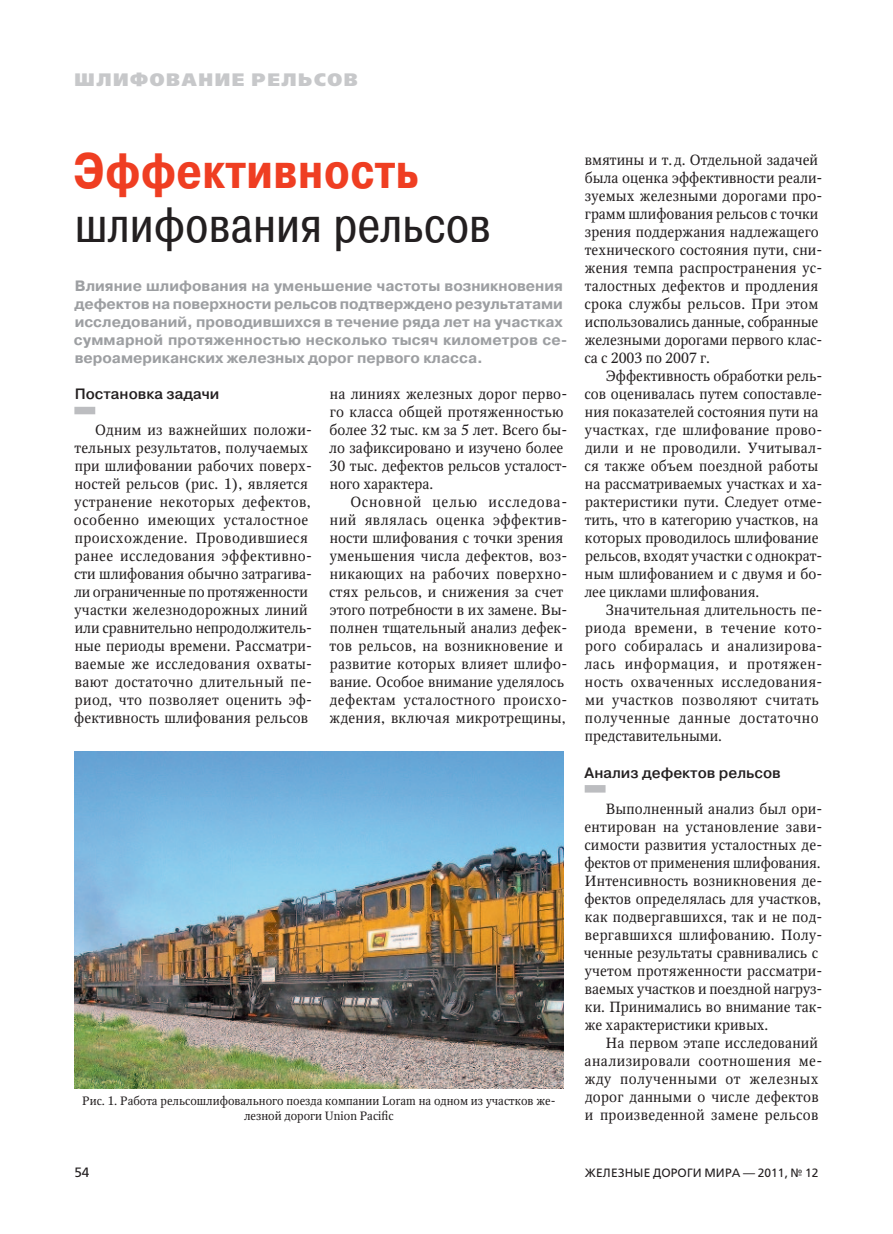
<style>
.page{position:relative;width:893px;height:1234px;background:#fff}
.page>*{position:absolute;margin:0;border:0;box-sizing:border-box;transform-origin:0 0}
.t1{font:49.5px "Pragmatica Cond";color:#231f20}
.t2{font:700 49.5px "Pragmatica Cond";color:#ef3e22}
.t3{font:800 18px "Free Set";letter-spacing:.09em;color:#c7c8ca}
.t4{font:700 15px/18px "Pragmatica";color:#9d9fa2}
.t5{font:500 15px "Pragmatica";color:#231f20}
.t6{font:14.7px/18px "Octava";letter-spacing:.01em;color:#231f20}
.t7{font:14.7px/18px "Octava";letter-spacing:.03em;color:#231f20}
.t8{font:13.5px "Free Set";color:#231f20}
.t9{font:12px/15px "Octava";color:#231f20;text-align:center}
.t10{font:12px "Free Set";letter-spacing:.01em;color:#231f20}
</style>
<div class="page">
<div style="left:74px;top:406px;width:21px;height:8px;background:#bcbdc0"></div>
<div style="left:585px;top:784px;width:21px;height:8px;background:#bcbdc0"></div>
<img style="left:74px;top:751px;width:489px;height:336px">
<p class="t3" style="left:74px;top:68px;width:285px">Шлифование рельсов</p>
<h1 class="t2" style="left:73px;top:140px;width:347px">Эффективность</h1>
<h1 class="t1" style="left:75px;top:194px;width:418px">шлифования рельсов</h1>
<p class="t4" style="left:74px;top:277px;width:495px">Влияние шлифования на уменьшение частоты возникновения дефектов на поверхности рельсов подтверждено результатами исследований, проводившихся в течение ряда лет на участках суммарной протяженностью несколько тысяч километров се&shy;вероамериканских железных дорог первого класса.</p>
<p class="t5" style="left:75px;top:384px;width:146px">Постановка задачи</p>
<p class="t6" style="left:74px;top:421px;width:240px;text-indent:21px">Одним из важнейших положи&shy;тельных результатов, получаемых при шлифовании рабочих поверх&shy;ностей рельсов (рис. 1), является устранение некоторых дефектов, особенно имеющих усталостное происхождение. Проводившиеся ранее исследования эффективно&shy;сти шлифования обычно затрагива&shy;ли ограниченные по протяженности участки железнодорожных линий или сравнительно непродолжитель&shy;ные периоды времени. Рассматри&shy;ваемые же исследования охваты&shy;вают достаточно длительный пе&shy;риод, что позволяет оценить эф&shy;фективность шлифования рельсов</p>
<p class="t6" style="left:329px;top:385px;width:240px">на линиях железных дорог перво&shy;го класса общей протяженностью более 32 тыс. км за 5 лет. Всего бы&shy;ло зафиксировано и изучено более<br>30 тыс. дефектов рельсов усталост&shy;ного характера.</p>
<p class="t6" style="left:329px;top:493px;width:240px;text-indent:21px">Основной целью исследова&shy;ний являлась оценка эффектив&shy;ности шлифования с точки зрения уменьшения числа дефектов, воз&shy;никающих на рабочих поверхно&shy;стях рельсов, и снижения за счет этого потребности в их замене. Вы&shy;полнен тщательный анализ дефек&shy;тов рельсов, на возникновение и развитие которых влияет шлифо&shy;вание. Особое внимание уделялось дефектам усталостного происхо&shy;ждения, включая микротрещины,</p>
<p class="t9" style="left:82px;top:1092px;width:475px">Рис. 1. Работа рельсошлифовального поезда компании Loram на одном из участков же&shy;лезной дороги Union Pacific</p>
<p class="t6" style="left:584px;top:151px;width:240px">вмятины и т.д. Отдельной задачей была оценка эффективности реали&shy;зуемых железными дорогами про&shy;грамм шлифования рельсов с точки зрения поддержания надлежащего технического состояния пути, сни&shy;жения темпа распространения ус&shy;талостных дефектов и продления срока службы рельсов. При этом использовались данные, собранные железными дорогами первого клас&shy;са с 2003 по 2007 г.</p>
<p class="t6" style="left:584px;top:367px;width:240px;text-indent:22px">Эффективность обработки рель&shy;сов оценивалась путем сопоставле&shy;ния показателей состояния пути на участках, где шлифование прово&shy;дили и не проводили. Учитывал&shy;ся также объем поездной работы на рассматриваемых участках и ха&shy;рактеристики пути. Следует отме&shy;тить, что в категорию участков, на которых проводилось шлифование рельсов, входят участки с однократ&shy;ным шлифованием и с двумя и бо&shy;лее циклами шлифования.</p>
<p class="t7" style="left:584px;top:601px;width:240px;text-indent:22px">Значительная длительность пе&shy;риода времени, в течение кото&shy;рого собиралась и анализирова&shy;лась информация, и протяжен&shy;ность охваченных исследования&shy;ми участков позволяют считать полученные данные достаточно представительными.</p>
<p class="t5" style="left:585px;top:762px;width:198px">Анализ дефектов рельсов</p>
<p class="t6" style="left:584px;top:799px;width:240px;text-indent:22px">Выполненный анализ был ори&shy;ентирован на установление зави&shy;симости развития усталостных де&shy;фектов от применения шлифования.<br>Интенсивность возникновения де&shy;фектов определялась для участков, как подвергавшихся, так и не под&shy;вергавшихся шлифованию. Полу&shy;ченные результаты сравнивались с учетом протяженности рассматри&shy;ваемых участков и поездной нагруз&shy;ки. Принимались во внимание так&shy;же характеристики кривых.</p>
<p class="t6" style="left:585px;top:1033px;width:239px;text-indent:21px">На первом этапе исследований анализировали соотношения ме&shy;жду полученными от железных дорог данными о числе дефектов и произведенной замене рельсов</p>
<p class="t8" style="left:74px;top:1163px;width:17px">54</p>
<p class="t10" style="left:585px;top:1165px;width:235px">Железные дороги мира — 2011, № 12</p>
</div>
